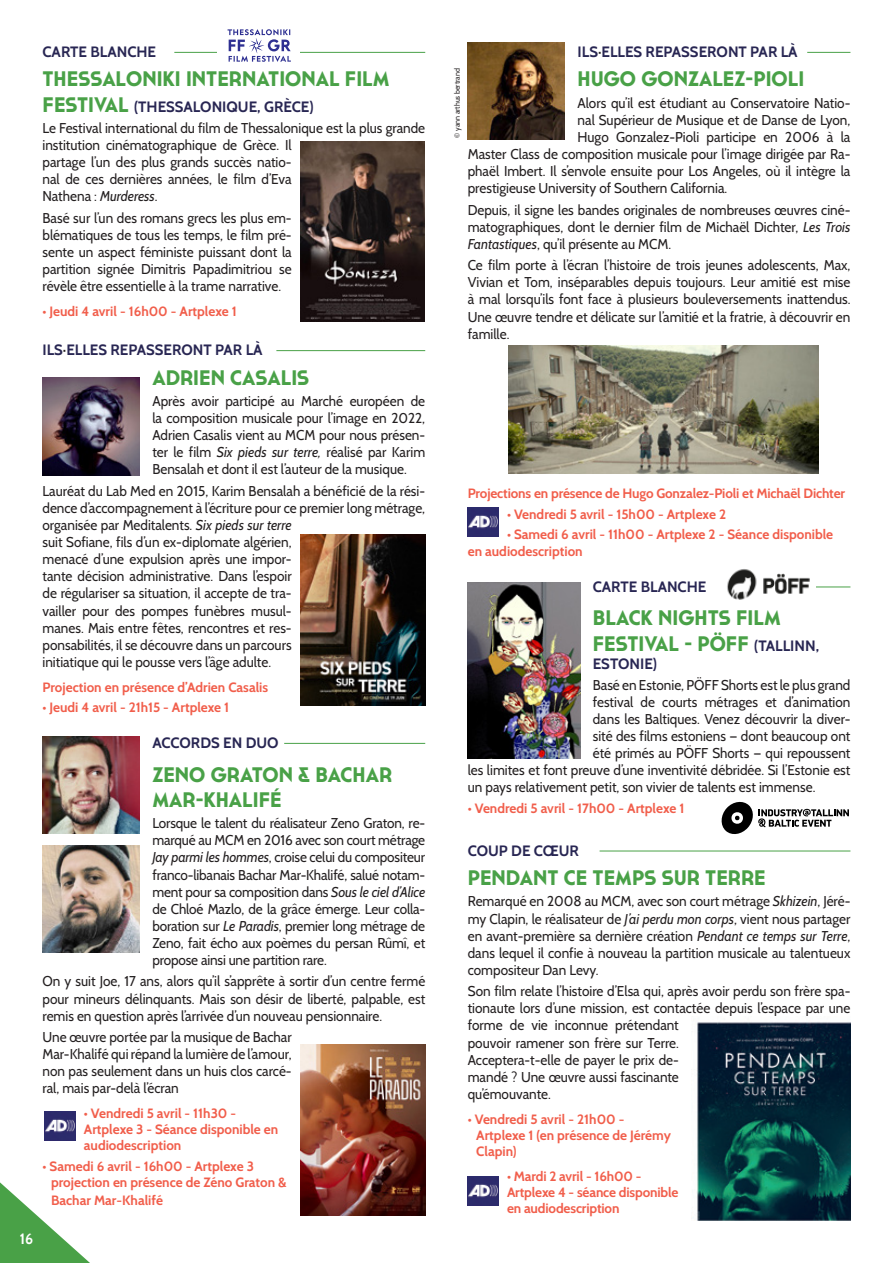
<style>
.page{position:relative;width:893px;height:1263px;background:#fff}
.page>*{position:absolute;margin:0;border:0;box-sizing:border-box;transform-origin:0 0}
.titre_2{font:700 21px/25.2px "Cassannet Plus";color:#49a147}
.sur_titre{font:700 15px "Cabin";color:#282653}
.titre_2-2{font:700 15px "Cabin";color:#282653}
.t1{font:700 15px "Cabin";color:#fff;scale:.95 1}
.t2{font:14.25px/17.1px "Cabin";color:#231f20;text-align:justify;scale:.95 1}
.horaire{font:700 13.5px/16.2px "Cabin";color:#f15e4b}
.t3{font:7.5px "Cabin";color:#231f20;scale:.95 1}
.s1{font-family:"Cassannet Plus";font-size:21px;color:#49a147}
.s2{font-style:italic}
.s3{color:#231f20}
.s4{font-family:"Cabin";font-size:15px;color:#282653}
</style>
<div class="page">
<svg style="left:0;top:1182px;width:90px;height:81px"></svg>
<hr style="left:174px;top:52px;width:251px;height:1px;background:#49a147">
<hr style="left:276px;top:350px;width:149px;height:1px;background:#49a147">
<hr style="left:284px;top:743px;width:141px;height:1px;background:#49a147">
<hr style="left:807px;top:52px;width:43px;height:1px;background:#49a147">
<hr style="left:729px;top:587px;width:121px;height:1px;background:#49a147">
<hr style="left:600px;top:851px;width:250px;height:1px;background:#49a147">
<img style="left:508px;top:346px;width:310px;height:128px">
<img style="left:468px;top:43px;width:97px;height:97px">
<img style="left:43px;top:378px;width:97px;height:97px">
<img style="left:43px;top:736px;width:97px;height:97px">
<img style="left:43px;top:845px;width:97px;height:107px">
<img style="left:300px;top:1044px;width:126px;height:171px">
<img style="left:697px;top:1022px;width:153px;height:198px">
<img style="left:300px;top:535px;width:125px;height:170px">
<img style="left:300px;top:142px;width:124px;height:179px">
<div style="left:217px;top:24px;width:83px;height:40px;background:#fff"></div>
<svg style="left:228px;top:29px;width:63px;height:33px"></svg>
<div style="left:760px;top:574px;width:56px;height:24px;background:#fff"></div>
<img style="left:763px;top:574px;width:47px;height:20px">
<img style="left:727px;top:569px;width:33px;height:31px">
<img style="left:468px;top:507px;width:30px;height:29px">
<img style="left:45px;top:1111px;width:30px;height:29px">
<img style="left:468px;top:1177px;width:30px;height:29px">
<img style="left:468px;top:582px;width:112px;height:176px">
<svg style="left:722px;top:802px;width:127px;height:32px"></svg>
<p class="sur_titre" style="left:43px;top:43px;width:115px">CARTE BLANCHE</p>
<p class="titre_2" style="left:43px;top:66px;width:349px">THESSALONIKI INTERNATIONAL FILM</p>
<p class="titre_2-2" style="left:43px;top:97px;width:273px"><span class="s1">FESTIVAL</span> (THESSALONIQUE, GRÈCE)</p>
<p class="t2" style="left:43px;top:119px;width:404px;text-align:left">Le Festival international du film de Thessalonique est la plus grande institution cinématographique de Grèce. Il<br>partage l’un des plus grands succès natio-<br>nal de ces dernières années, le film d’Eva<br>Nathena : <span class="s2">Murderess</span>.</p>
<p class="t2" style="left:43px;top:209px;width:264px">Basé sur l’un des romans grecs les plus em&shy;blématiques de tous les temps, le film pré&shy;sente un aspect féministe puissant dont la partition signée Dimitris Papadimitriou se révèle être essentielle à la trame narrative.</p>
<p class="horaire" style="left:43px;top:303px;width:196px">• Jeudi 4 avril - 16h00 - Artplexe 1</p>
<p class="sur_titre" style="left:43px;top:341px;width:222px">ILS<span class="s3">·</span>ELLES REPASSERONT PAR LÀ</p>
<p class="titre_2" style="left:152px;top:364px;width:158px">ADRIEN CASALIS</p>
<p class="t2" style="left:152px;top:392px;width:289px">Après avoir participé au Marché européen de la composition musicale pour l’image en 2022, Adrien Casalis vient au MCM pour nous présen&shy;ter le film <span class="s2">Six pieds sur terre,</span> réalisé par Karim Bensalah et dont il est l’auteur de la musique.</p>
<p class="t2" style="left:43px;top:482px;width:404px;text-align:left">Lauréat du Lab Med en 2015, Karim Bensalah a bénéficié de la rési&shy;dence d’accompagnement à l’écriture pour ce premier long métrage, organisée par Meditalents. <span class="s2">Six pieds sur terre<br></span>suit Sofiane, fils d’un ex-diplomate algérien,<br>menacé d’une expulsion après une impor-<br>tante décision administrative. Dans l’espoir<br>de régulariser sa situation, il accepte de tra-<br>vailler pour des pompes funèbres musul-<br>manes. Mais entre fêtes, rencontres et res-<br>ponsabilités, il se découvre dans un parcours<br>initiatique qui le pousse vers l’âge adulte.</p>
<p class="horaire" style="left:43px;top:679px;width:227px">Projection en présence d’Adrien Casalis</p>
<p class="horaire" style="left:43px;top:699px;width:188px">• Jeudi 4 avril - 21h15 - Artplexe 1</p>
<p class="sur_titre" style="left:152px;top:734px;width:128px">ACCORDS EN DUO</p>
<p class="titre_2" style="left:152px;top:761px;width:241px">ZENO GRATON &amp; BACHAR<br>MAR-KHALIFÉ</p>
<p class="t2" style="left:152px;top:815px;width:289px">Lorsque le talent du réalisateur Zeno Graton, re&shy;marqué au MCM en 2016 avec son court métrage <span class="s2">Jay parmi les hommes</span>, croise celui du compositeur franco-libanais Bachar Mar-Khalifé, salué notam&shy;ment pour sa composition dans <span class="s2">Sous le ciel d’Alice </span>de Chloé Mazlo, de la grâce émerge. Leur colla&shy;boration sur <span class="s2">Le Paradis</span>, premier long métrage de Zeno, fait écho aux poèmes du persan Rûmî, et propose ainsi une partition rare.</p>
<p class="t2" style="left:43px;top:973px;width:404px">On y suit Joe, 17 ans, alors qu’il s’apprête à sortir d’un centre fermé pour mineurs délinquants. Mais son désir de liberté, palpable, est remis en question après l’arrivée d’un nouveau pensionnaire.</p>
<p class="t2" style="left:43px;top:1028px;width:264px">Une œuvre portée par la musique de Bachar Mar-Khalifé qui répand la lumière de l’amour, non pas seulement dans un huis clos carcé&shy;ral, mais par-delà l’écran</p>
<p class="horaire" style="left:84px;top:1105px;width:196px">• Vendredi 5 avril - 11h30 -<br>Artplexe 3 - Séance disponible en audiodescription</p>
<p class="horaire" style="left:51px;top:1158px;width:237px;text-indent:-9px">• Samedi 6 avril - 16h00 - Artplexe 3 projection en présence de Zéno Graton &amp;</p>
<p class="horaire" style="left:51px;top:1192px;width:113px">Bachar Mar-Khalifé</p>
<p class="t1" style="left:20px;top:1229px;width:15px">16</p>
<p class="sur_titre" style="left:578px;top:43px;width:222px">ILS<span class="s3">·</span>ELLES REPASSERONT PAR LÀ</p>
<p class="titre_2" style="left:578px;top:66px;width:228px">HUGO GONZALEZ-PIOLI</p>
<p class="t2" style="left:578px;top:94px;width:289px">Alors qu’il est étudiant au Conservatoire Natio-</p>
<p class="t2" style="left:578px;top:111px;width:289px">nal Supérieur de Musique et de Danse de Lyon,</p>
<p class="t2" style="left:578px;top:128px;width:289px">Hugo Gonzalez-Pioli participe en 2006 à la</p>
<p class="t2" style="left:468px;top:145px;width:404px">Master Class de composition musicale pour l’image dirigée par Ra-</p>
<p class="t2" style="left:468px;top:163px;width:404px">phaël Imbert. Il s’envole ensuite pour Los Angeles, où il intègre la</p>
<p class="t2" style="left:468px;top:180px;width:275px">prestigieuse University of Southern California.</p>
<p class="t2" style="left:468px;top:201px;width:404px">Depuis, il signe les bandes originales de nombreuses œuvres ciné&shy;matographiques, dont le dernier film de Michaël Dichter, <span class="s2">Les Trois Fantastiques</span>, qu’il présente au MCM.</p>
<p class="t2" style="left:468px;top:257px;width:404px">Ce film porte à l’écran l’histoire de trois jeunes adolescents, Max, Vivian et Tom, inséparables depuis toujours. Leur amitié est mise à mal lorsqu’ils font face à plusieurs bouleversements inattendus.<br>Une œuvre tendre et délicate sur l’amitié et la fratrie, à découvrir en famille.</p>
<p class="t3" style="left:453px;top:138px;width:75px;rotate:-90deg">© yann arthus bertrand</p>
<p class="horaire" style="left:468px;top:486px;width:379px">Projections en présence de Hugo Gonzalez-Pioli et Michaël Dichter</p>
<p class="horaire" style="left:507px;top:506px;width:221px">• Vendredi 5 avril - 15h00 - Artplexe 2</p>
<p class="horaire" style="left:468px;top:526px;width:367px;text-indent:39px">• Samedi 6 avril - 11h00 - Artplexe 2 - Séance disponible en audiodescription</p>
<p class="sur_titre" style="left:593px;top:577px;width:115px">CARTE BLANCHE</p>
<p class="titre_2" style="left:593px;top:605px;width:228px">BLACK NIGHTS FILM<br>FESTIVAL - PÖFF <span class="s4">(TALLINN,</span></p>
<p class="titre_2-2" style="left:593px;top:654px;width:66px">ESTONIE)</p>
<p class="t2" style="left:593px;top:676px;width:273px">Basé en Estonie, PÖFF Shorts est le plus grand</p>
<p class="t2" style="left:593px;top:693px;width:273px">festival de courts métrages et d’animation</p>
<p class="t2" style="left:593px;top:710px;width:273px">dans les Baltiques. Venez découvrir la diver-</p>
<p class="t2" style="left:593px;top:727px;width:273px">sité des films estoniens — dont beaucoup ont</p>
<p class="t2" style="left:593px;top:745px;width:273px">été primés au PÖFF Shorts — qui repoussent</p>
<p class="t2" style="left:468px;top:762px;width:404px">les limites et font preuve d’une inventivité débridée. Si l’Estonie est</p>
<p class="t2" style="left:468px;top:779px;width:367px">un pays relativement petit, son vivier de talents est immense.</p>
<p class="horaire" style="left:468px;top:800px;width:218px">• Vendredi 5 avril - 17h00 - Artplexe 1</p>
<p class="sur_titre" style="left:468px;top:841px;width:113px">COUP DE CŒUR</p>
<p class="titre_2" style="left:468px;top:865px;width:300px">PENDANT CE TEMPS SUR TERRE</p>
<p class="t2" style="left:468px;top:893px;width:404px">Remarqué en 2008 au MCM, avec son court métrage <span class="s2">Skhizein</span>, Jéré&shy;my Clapin, le réalisateur de <span class="s2">J’ai perdu mon corps</span>, vient nous partager en avant-première sa dernière création <span class="s2">Pendant ce temps sur Terre</span>, dans lequel il confie à nouveau la partition musicale au talentueux compositeur Dan Levy.</p>
<p class="t2" style="left:468px;top:982px;width:404px;text-align:left">Son film relate l’histoire d’Elsa qui, après avoir perdu son frère spa&shy;tionaute lors d’une mission, est contactée depuis l’espace par une forme de vie inconnue prétendant<br>pouvoir ramener son frère sur Terre.<br>Acceptera-t-elle de payer le prix de-<br>mandé ? Une œuvre aussi fascinante<br>qu’émouvante.</p>
<p class="horaire" style="left:476px;top:1111px;width:196px;text-indent:-9px">• Vendredi 5 avril - 21h00 -<br>Artplexe 1 (en présence de Jérémy<br>Clapin)</p>
<p class="horaire" style="left:507px;top:1168px;width:173px">• Mardi 2 avril - 16h00 -<br>Artplexe 4 - séance disponible en audiodescription</p>
</div>
